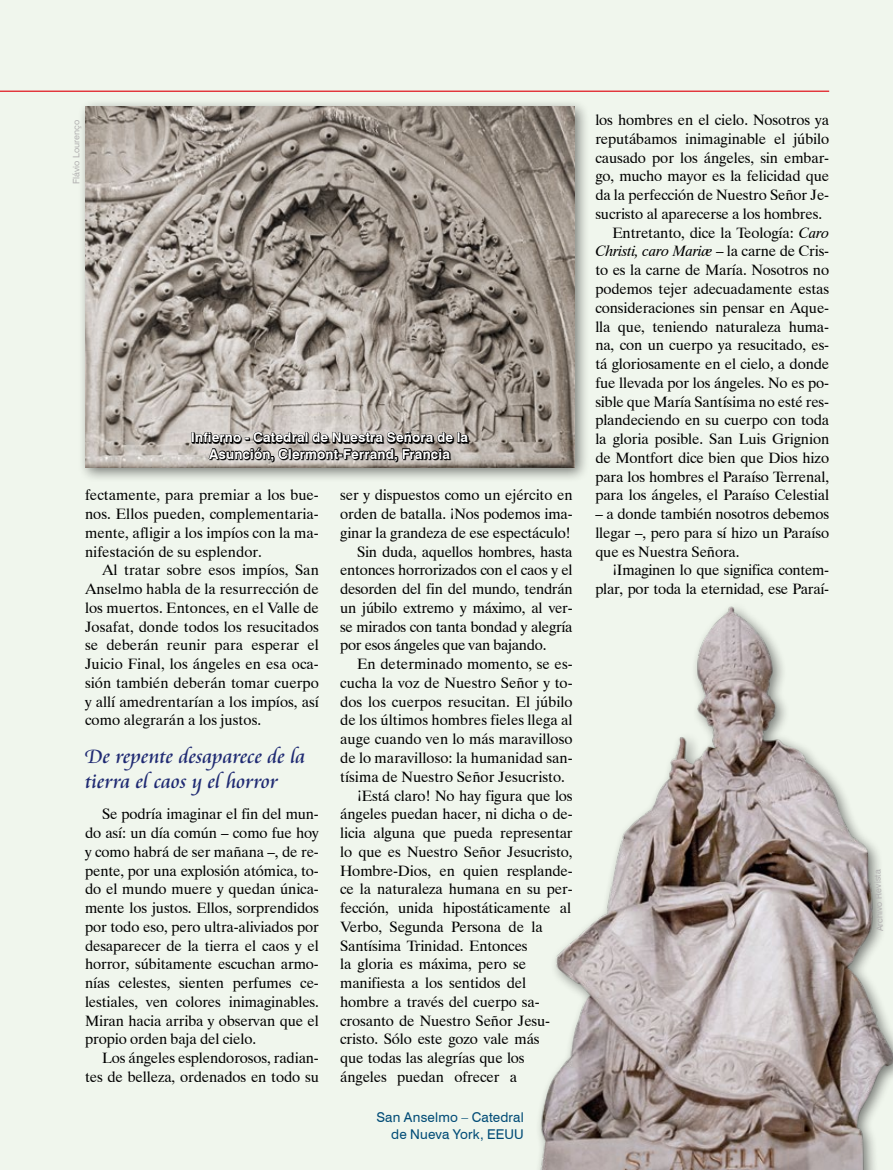
<style>
.page{position:relative;width:893px;height:1170px;background:#fff}
.page>*{position:absolute;margin:0;border:0;box-sizing:border-box;transform-origin:0 0}
.t1{font:21px/25.2px "Cataneo Especial";color:#202b73}
.t2{font:15px/18.8px "Dutch 801 BT";letter-spacing:-.01em;color:#000;text-align:justify}
.t3{font:italic 15px "Dutch 801 BT";letter-spacing:-.01em;color:#000}
.t4{font:700 13.5px/16.2px "Swiss 721 BT";letter-spacing:.01em;color:#fff;text-align:center}
.t5{font:13.5px/16.2px "Swiss 721 BT";letter-spacing:.01em;color:#004b76;text-align:right}
.t6{font:9px "Swiss 721 BT";color:#b3b2b2}
.s1{font-style:italic}
.s2{font-style:normal}
</style>
<div class="page">
<div style="left:0;top:0;width:893px;height:1169px;background:#f0f6ed"></div>
<hr style="left:0;top:91px;width:829px;height:1px;background:#df0d17">
<img style="left:539px;top:606px;width:354px;height:563px">
<div style="left:78px;top:99px;width:512px;height:383px;background:#000;opacity:.5"></div>
<img style="left:85px;top:106px;width:489px;height:361px">
<svg style="left:192px;top:461px;width:277px;height:1px"></svg>
<svg style="left:192px;top:431px;width:277px;height:30px;background:#6b6865"></svg>
<p class="t6" style="left:71px;top:184px;width:66px;rotate:-90deg">Flávio Lourenço</p>
<p class="t4" style="left:191px;top:429px;width:279px">Infierno - Catedral de Nuestra Señora de la<br>Asunción, Clermont-Ferrand, Francia</p>
<p class="t2" style="left:85px;top:485px;width:235px">fectamente, para premiar a los bue&shy;nos. Ellos pueden, complementaria&shy;mente, afligir a los impíos con la ma&shy;nifestación de su esplendor.</p>
<p class="t2" style="left:85px;top:560px;width:235px;text-indent:17px">Al tratar sobre esos impíos, San Anselmo habla de la resurrección de los muertos. Entonces, en el Valle de Josafat, donde todos los resucitados se deberán reunir para esperar el Juicio Final, los ángeles en esa oca&shy;sión también deberán tomar cuerpo y allí amedrentarían a los impíos, así como alegrarán a los justos.</p>
<h1 class="t1" style="left:85px;top:744px;width:222px">De repente desaparece de la tierra el caos y el horror</h1>
<p class="t2" style="left:85px;top:804px;width:235px;text-indent:17px">Se podría imaginar el fin del mun&shy;do así: un día común – como fue hoy y como habrá de ser mañana –, de re&shy;pente, por una explosión atómica, to&shy;do el mundo muere y quedan única&shy;mente los justos. Ellos, sorprendidos por todo eso, pero ultra-aliviados por desaparecer de la tierra el caos y el horror, súbitamente escuchan armo&shy;nías celestes, sienten perfumes ce&shy;lestiales, ven colores inimaginables.<br>Miran hacia arriba y observan que el propio orden baja del cielo.</p>
<p class="t2" style="left:85px;top:1048px;width:235px;text-align:right">Los ángeles esplendorosos, radian&shy;tes de belleza, ordenados en todo su</p>
<p class="t2" style="left:340px;top:485px;width:234px">ser y dispuestos como un ejército en</p>
<p class="t2" style="left:340px;top:504px;width:234px">orden de batalla. ¡Nos podemos ima-</p>
<p class="t2" style="left:340px;top:523px;width:232px">ginar la grandeza de ese espectáculo!</p>
<p class="t2" style="left:357px;top:542px;width:217px">Sin duda, aquellos hombres, hasta</p>
<p class="t2" style="left:340px;top:560px;width:234px">entonces horrorizados con el caos y el</p>
<p class="t2" style="left:340px;top:579px;width:234px">desorden del fin del mundo, tendrán</p>
<p class="t2" style="left:340px;top:598px;width:234px">un júbilo extremo y máximo, al ver-</p>
<p class="t2" style="left:340px;top:617px;width:234px">se mirados con tanta bondad y alegría</p>
<p class="t2" style="left:340px;top:635px;width:208px">por esos ángeles que van bajando.</p>
<p class="t2" style="left:357px;top:654px;width:217px">En determinado momento, se es-</p>
<p class="t2" style="left:340px;top:673px;width:234px">cucha la voz de Nuestro Señor y to-</p>
<p class="t2" style="left:340px;top:692px;width:234px">dos los cuerpos resucitan. El júbilo</p>
<p class="t2" style="left:340px;top:710px;width:234px">de los últimos hombres fieles llega al</p>
<p class="t2" style="left:340px;top:729px;width:234px">auge cuando ven lo más maravilloso</p>
<p class="t2" style="left:340px;top:748px;width:234px">de lo maravilloso: la humanidad san-</p>
<p class="t2" style="left:340px;top:767px;width:226px">tísima de Nuestro Señor Jesucristo.</p>
<p class="t2" style="left:357px;top:785px;width:217px">¡Está claro! No hay figura que los</p>
<p class="t2" style="left:340px;top:804px;width:234px">ángeles puedan hacer, ni dicha o de-</p>
<p class="t2" style="left:340px;top:823px;width:234px">licia alguna que pueda representar</p>
<p class="t2" style="left:340px;top:842px;width:234px">lo que es Nuestro Señor Jesucristo,</p>
<p class="t2" style="left:340px;top:860px;width:234px">Hombre-Dios, en quien resplande-</p>
<p class="t2" style="left:340px;top:879px;width:234px">ce la naturaleza humana en su per-</p>
<p class="t2" style="left:340px;top:898px;width:233px">fección, unida hipostáticamente al</p>
<p class="t2" style="left:340px;top:917px;width:204px">Verbo, Segunda Persona de la</p>
<p class="t2" style="left:340px;top:935px;width:189px">Santísima Trinidad. Entonces</p>
<p class="t2" style="left:340px;top:954px;width:187px">la gloria es máxima, pero se</p>
<p class="t2" style="left:340px;top:973px;width:187px">manifiesta a los sentidos del</p>
<p class="t2" style="left:340px;top:992px;width:201px">hombre a través del cuerpo sa-</p>
<p class="t2" style="left:340px;top:1010px;width:212px">crosanto de Nuestro Señor Jesu-</p>
<p class="t2" style="left:340px;top:1029px;width:201px">cristo. Sólo este gozo vale más</p>
<p class="t2" style="left:340px;top:1048px;width:186px">que todas las alegrías que los</p>
<p class="t2" style="left:340px;top:1067px;width:178px">ángeles puedan ofrecer a</p>
<p class="t5" style="left:376px;top:1109px;width:149px">San Anselmo – Catedral de Nueva York, EEUU</p>
<p class="t2" style="left:595px;top:110px;width:235px">los hombres en el cielo. Nosotros ya</p>
<p class="t2" style="left:595px;top:129px;width:235px">reputábamos inimaginable el júbilo</p>
<p class="t2" style="left:595px;top:148px;width:235px">causado por los ángeles, sin embar-</p>
<p class="t2" style="left:595px;top:167px;width:235px">go, mucho mayor es la felicidad que</p>
<p class="t2" style="left:595px;top:185px;width:235px">da la perfección de Nuestro Señor Je-</p>
<p class="t2" style="left:595px;top:204px;width:228px">sucristo al aparecerse a los hombres.</p>
<p class="t2" style="left:612px;top:223px;width:218px">Entretanto, dice la Teología: <span class="s1">Caro</span></p>
<p class="t3" style="left:595px;top:242px;width:235px">Christi, caro Mariæ <span class="s2">– la carne de Cris-</span></p>
<p class="t2" style="left:595px;top:260px;width:235px">to es la carne de María. Nosotros no</p>
<p class="t2" style="left:595px;top:279px;width:235px">podemos tejer adecuadamente estas</p>
<p class="t2" style="left:595px;top:298px;width:235px">consideraciones sin pensar en Aque-</p>
<p class="t2" style="left:595px;top:317px;width:235px">lla que, teniendo naturaleza huma-</p>
<p class="t2" style="left:595px;top:335px;width:235px">na, con un cuerpo ya resucitado, es-</p>
<p class="t2" style="left:595px;top:354px;width:235px">tá gloriosamente en el cielo, a donde</p>
<p class="t2" style="left:595px;top:373px;width:235px">fue llevada por los ángeles. No es po-</p>
<p class="t2" style="left:595px;top:392px;width:235px">sible que María Santísima no esté res-</p>
<p class="t2" style="left:595px;top:410px;width:235px">plandeciendo en su cuerpo con toda</p>
<p class="t2" style="left:595px;top:429px;width:235px">la gloria posible. San Luis Grignion</p>
<p class="t2" style="left:595px;top:448px;width:235px">de Montfort dice bien que Dios hizo</p>
<p class="t2" style="left:595px;top:467px;width:235px">para los hombres el Paraíso Terrenal,</p>
<p class="t2" style="left:595px;top:485px;width:235px">para los ángeles, el Paraíso Celestial</p>
<p class="t2" style="left:595px;top:504px;width:235px">– a donde también nosotros debemos llegar –, pero para sí hizo un Paraíso que es Nuestra Señora.</p>
<p class="t2" style="left:595px;top:560px;width:235px;text-align:right">¡Imaginen lo que significa contem&shy;plar, por toda la eternidad, ese Paraí-</p>
<p class="t6" style="left:874px;top:931px;width:63px;rotate:-92deg">Archivo Revista</p>
</div>
